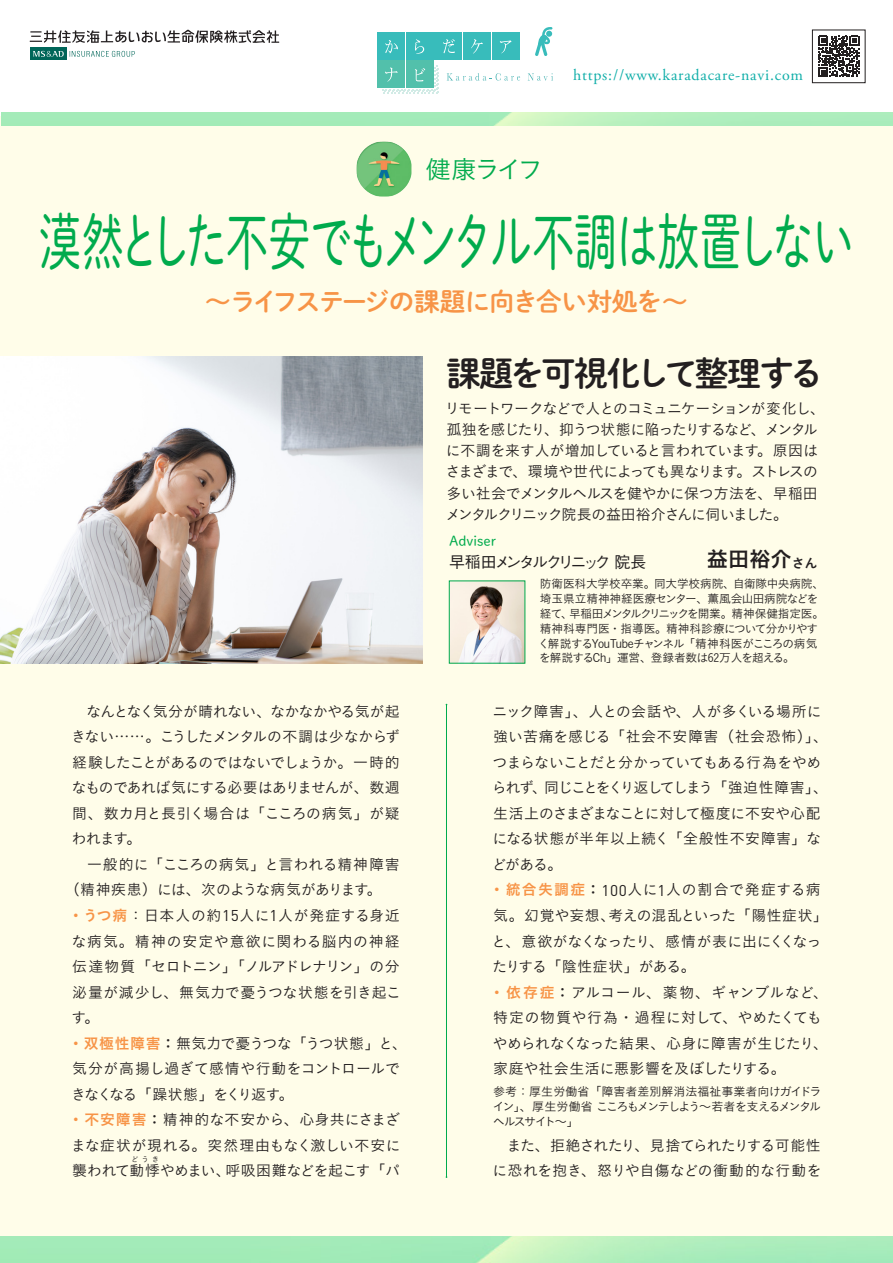
<style>
.page{position:relative;width:893px;height:1263px;background:#fff}
.page>*{position:absolute;margin:0;border:0;box-sizing:border-box;transform-origin:0 0}
.t1{font:62.7px "Shuei M Go Std L";letter-spacing:-.08em;color:#00ab4d;scale:.68 1}
.t2{font:34.05px "Shuei M Go Std B";letter-spacing:-.08em;color:#231f20}
.t3{font:25.5px "Shuei M Go Std B";letter-spacing:-.045em;color:#f79447}
.t4{font:25.5px "Koburina Go Std N W3";letter-spacing:-.105em;color:#00ab4d}
.t5{font:21.3px "Koburina Go Std N W6";color:#231f20}
.t6{font:15.9px "Adobe Garamond Pro";letter-spacing:.05em;color:#10aea9}
.t7{font:500 15.9px "Gothic BBB Pr 6 N";letter-spacing:-.165em;color:#231f20}
.本文{font:14.85px/25.5px "Koburina Go Std N W3";letter-spacing:-.025em;color:#231f20;text-align:justify}
.本文-2{font:14.85px/21.3px "Koburina Go Std N W3";letter-spacing:-.065em;color:#231f20}
.本文-3{font:14.85px/25.5px "Koburina Go Std N W3";letter-spacing:-.005em;color:#231f20}
.本文-4{font:14.85px/25.5px "Koburina Go Std N W3";color:#231f20}
.本文-5{font:14.85px/25.5px "Koburina Go Std N W3";letter-spacing:.005em;color:#231f20}
.t8{font:13.8px "Shuei M Go Std L";color:#00ab4d}
.注{font:12px/14.9px "Koburina Go Std N W3";letter-spacing:-.105em;color:#231f20;text-align:justify}
.t9{font:11.7px/14.9px "Koburina Go Std N W3";letter-spacing:-.02em;color:#231f20}
.t10{font:7.5px "Koburina Go Std N W3";color:#231f20}
.s1{font-size:12.9px}
.s2{font-family:"Koburina Go Std N W6";color:#f79447}
.s3{font-family:"Ryumin Pr 6 N"}
.s4{font-family:"DIN Pro";font-size:15.45px}
.s5{font-family:"Koburina Go Std N W6"}
</style>
<div class="page">
<div style="left:0;top:116px;width:893px;height:1136px;background:#fffde9"></div>
<hr style="left:446px;top:705px;width:1px;height:472px;background:#00ab4d">
<img style="left:0;top:356px;width:422px;height:308px">
<img style="left:451px;top:583px;width:72px;height:78px">
<svg style="left:535px;top:27px;width:17px;height:29px"></svg>
<div style="left:377px;top:32px;width:28px;height:27px;background:#38bcbb"></div>
<div style="left:406px;top:32px;width:27px;height:27px;background:#38bcbb"></div>
<div style="left:377px;top:61px;width:28px;height:27px;background:#52c0ab"></div>
<div style="left:406px;top:61px;width:27px;height:27px;background:#52c0ab"></div>
<div style="left:435px;top:32px;width:27px;height:27px;background:#38bcbb"></div>
<div style="left:463px;top:32px;width:28px;height:27px;background:#38bcbb"></div>
<div style="left:492px;top:32px;width:27px;height:27px;background:#38bcbb"></div>
<svg style="left:447px;top:73px;width:73px;height:8px"></svg>
<svg style="left:528px;top:73px;width:25px;height:8px"></svg>
<svg style="left:385px;top:40px;width:13px;height:13px"></svg>
<svg style="left:415px;top:39px;width:9px;height:15px"></svg>
<svg style="left:443px;top:39px;width:12px;height:14px"></svg>
<svg style="left:471px;top:39px;width:12px;height:15px"></svg>
<svg style="left:500px;top:40px;width:11px;height:13px"></svg>
<svg style="left:382px;top:66px;width:56px;height:27px"></svg>
<svg style="left:818px;top:36px;width:41px;height:41px"></svg>
<div style="left:812px;top:30px;width:53px;height:53px;border:1px solid #231f20"></div>
<img style="left:357px;top:142px;width:54px;height:55px">
<svg style="left:70px;top:51px;width:65px;height:6px"></svg>
<div style="left:30px;top:48px;width:36px;height:12px;background:#006659"></div>
<svg style="left:33px;top:51px;width:31px;height:6px"></svg>
<svg style="left:30px;top:30px;width:249px;height:13px"></svg>
<p class="t4" style="left:425px;top:150px;width:119px">健康ライフ</p>
<p class="t6" style="left:573px;top:65px;width:232px">https://www.karadacare-navi.com</p>
<p class="t1" style="left:39px;top:195px;width:1201px">漠然とした不安でもメンタル不調は放置しない</p>
<p class="t3" style="left:205px;top:282px;width:484px">～ライフステージの課題に向き合い対処を～</p>
<p class="t2" style="left:447px;top:348px;width:378px">課題を可視化して整理する</p>
<p class="本文-2" style="left:445px;top:397px;width:381px">リモートワークなどで人とのコミュニケーションが変化し、孤独を感じたり、抑うつ状態に陥ったりするなど、メンタルに不調を来す人が増加していると言われています。原因はさまざまで、環境や世代によっても異なります。ストレスの多い社会でメンタルヘルスを健やかに保つ方法を、早稲田メンタルクリニック院長の益田裕介さんに伺いました。</p>
<p class="t8" style="left:449px;top:531px;width:49px">Adviser</p>
<p class="t7" style="left:449px;top:550px;width:199px">早稲田メンタルクリニック 院長</p>
<p class="t5" style="left:707px;top:542px;width:112px">益田裕介<span class="s1">さん</span></p>
<p class="本文" style="left:71px;top:698px;width:331px;text-indent:16px">なんとなく気分が晴れない、なかなかやる気が起きない……。こうしたメンタルの不調は少なからず経験したことがあるのではないでしょうか。一時的なものであれば気にする必要はありませんが、数週間、数カ月と長引く場合は「こころの病気」が疑われます。</p>
<p class="本文-3" style="left:65px;top:851px;width:336px;text-indent:22px">一般的に「こころの病気」と言われる精神障害（精神疾患）には、次のような病気があります。</p>
<p class="本文" style="left:69px;top:902px;width:334px"><span class="s2">・うつ病</span><span class="s3">：</span>日本人の約<span class="s4">15</span>人に<span class="s4">1</span>人が発症する身近な病気。精神の安定や意欲に関わる脳内の神経伝達物質「セロトニン」「ノルアドレナリン」の分泌量が減少し、無気力で憂うつな状態を引き起こす。</p>
<p class="本文-3" style="left:69px;top:1030px;width:340px"><span class="s2">・双極性障害</span><span class="s5">：</span>無気力で憂うつな「うつ状態」と、気分が高揚し過ぎて感情や行動をコントロールできなくなる「躁状態」をくり返す。</p>
<p class="本文" style="left:69px;top:1106px;width:334px"><span class="s2">・不安障害</span><span class="s5">：</span>精神的な不安から、心身共にさまざまな症状が現れる。突然理由もなく激しい不安に襲われて動悸やめまい、呼吸困難などを起こす「パ</p>
<p class="t10" style="left:131px;top:1154px;width:30px">どうき</p>
<p class="t9" style="left:538px;top:576px;width:287px">防衛医科大学校卒業。同大学校病院、自衛隊中央病院、埼玉県立精神神経医療センター、薫風会山田病院などを経て、早稲田メンタルクリニックを開業。精神保健指定医。精神科専門医・指導医。精神科診療について分かりやすく解説するYouTubeチャンネル「精神科医がこころの病気を解説するCh」運営、登録者数は62万人を超える。</p>
<p class="本文" style="left:492px;top:698px;width:338px;text-align:left">ニック障害」、人との会話や、人が多くいる場所に強い苦痛を感じる「社会不安障害（社会恐怖）」、つまらないことだと分かっていてもある行為をやめられず、同じことをくり返してしまう「強迫性障害」、生活上のさまざまなことに対して極度に不安や心配になる状態が半年以上続く「全般性不安障害」などがある。</p>
<p class="本文-5" style="left:490px;top:877px;width:340px"><span class="s2">・統合失調症</span><span class="s5">：</span><span class="s4">100</span>人に<span class="s4">1</span>人の割合で発症する病気。幻覚や妄想、考えの混乱といった「陽性症状」と、意欲がなくなったり、感情が表に出にくくなったりする「陰性症状」がある。</p>
<p class="本文-4" style="left:490px;top:979px;width:340px"><span class="s2">・依存症</span><span class="s5">：</span>アルコール、薬物、ギャンブルなど、特定の物質や行為・過程に対して、やめたくてもやめられなくなった結果、心身に障害が生じたり、家庭や社会生活に悪影響を及ぼしたりする。</p>
<p class="注" style="left:493px;top:1084px;width:330px">参考：厚生労働省「障害者差別解消法福祉事業者向けガイドライン」、厚生労働省こころもメンテしよう～若者を支えるメンタルヘルスサイト～」</p>
<p class="本文" style="left:493px;top:1132px;width:331px;text-align:right">また、拒絶されたり、見捨てられたりする可能性に恐れを抱き、怒りや自傷などの衝動的な行動を</p>
</div>
